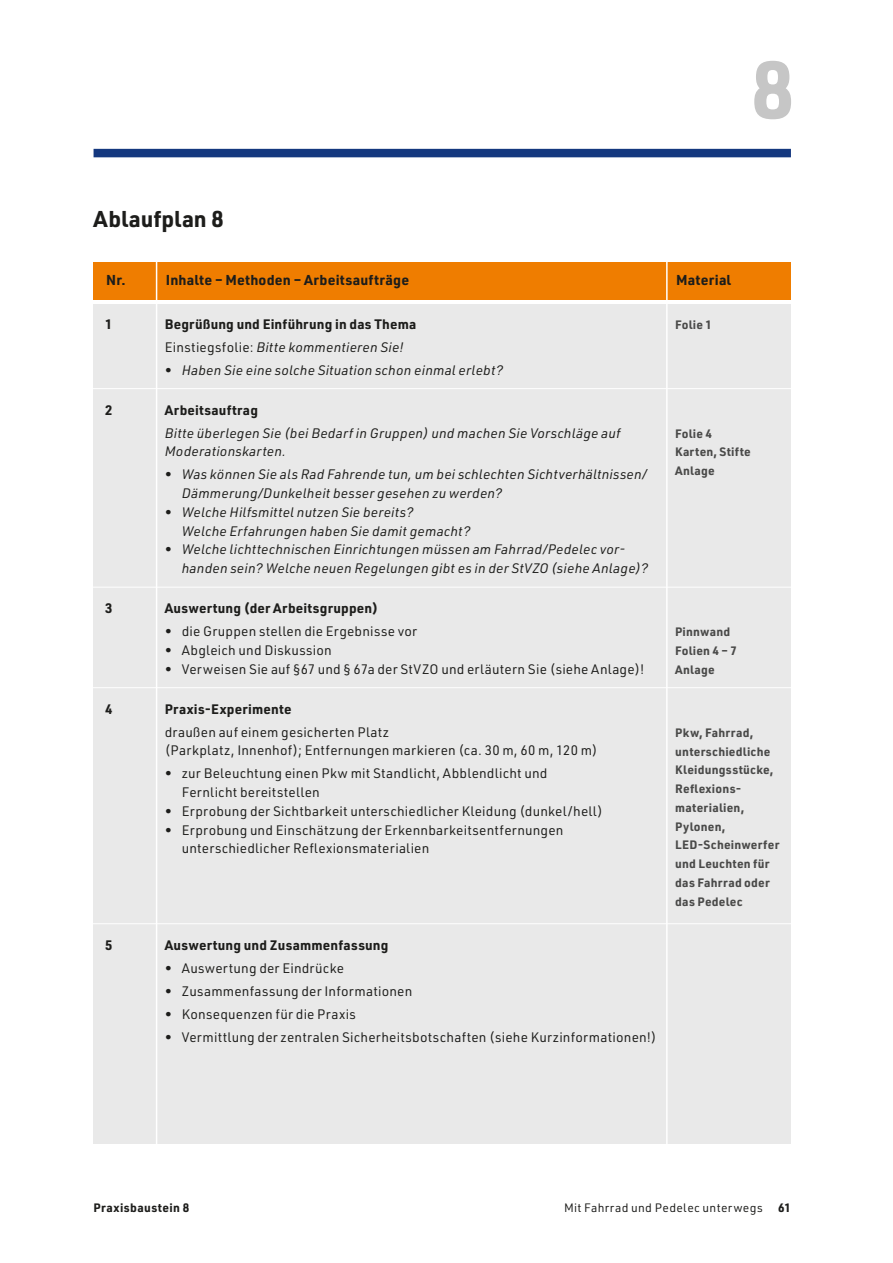
<style>
.page{position:relative;width:893px;height:1263px;background:#fff}
.page>*{position:absolute;margin:0;border:0;box-sizing:border-box;transform-origin:0 0}
.Überschrift{font:700 79.5px "URWDIN";color:#c6c6c6}
.Baustein_kleine_Über{font:700 22.5px "URWDIN";color:#1d1d1b}
.Ablaufplan{font:700 14.1px "URWDIN";letter-spacing:.015em;color:#1d1d1b}
.Ablaufplan-2{font:13.5px/18.8px "URWDIN";letter-spacing:.015em;color:#1d1d1b}
.Ablaufplan-3{font:italic 13.5px/18.8px "URWDIN";letter-spacing:.015em;color:#1d1d1b}
.Ablaufplan_erste_Zei{font:700 13.5px "URWDIN";letter-spacing:.015em;color:#1d1d1b}
.Ablaufplan-4{font:700 12px/18.8px "URWDIN";letter-spacing:.015em;color:#4a4a49}
.t1{font:12px "URWDIN";letter-spacing:.03em;color:#1d1d1b}
.t2{font:700 12px "URWDIN";letter-spacing:.035em;color:#1d1d1b}
.Ablaufplan_erste_Zei-2{font:700 12px "URWDIN";letter-spacing:.015em;color:#4a4a49}
.s1{font-style:normal}
</style>
<div class="page">
<div style="left:94px;top:149px;width:697px;height:8px;background:#14387f"></div>
<div style="left:94px;top:263px;width:697px;height:37px;background:#ef7d00"></div>
<div style="left:94px;top:304px;width:697px;height:840px;background:#e9e9e9"></div>
<hr style="left:156px;top:256px;width:1px;height:925px;background:#fff">
<hr style="left:666px;top:256px;width:2px;height:925px;background:#fff">
<hr style="left:88px;top:388px;width:707px;height:1px;background:#fff">
<hr style="left:88px;top:587px;width:707px;height:1px;background:#fff">
<hr style="left:88px;top:687px;width:707px;height:1px;background:#fff">
<hr style="left:88px;top:923px;width:707px;height:1px;background:#fff">
<p class="Überschrift" style="left:751px;top:35px;width:44px">8</p>
<p class="Baustein_kleine_Über" style="left:94px;top:203px;width:131px">Ablaufplan 8</p>
<p class="Ablaufplan" style="left:106px;top:270px;width:21px">Nr.</p>
<p class="Ablaufplan" style="left:166px;top:270px;width:245px">Inhalte – Methoden – Arbeitsaufträge</p>
<p class="Ablaufplan" style="left:676px;top:270px;width:56px">Material</p>
<p class="Ablaufplan_erste_Zei" style="left:105px;top:314px;width:9px">1</p>
<p class="Ablaufplan_erste_Zei" style="left:165px;top:314px;width:253px">Begrüßung und Einführung in das Thema</p>
<p class="Ablaufplan_erste_Zei-2" style="left:675px;top:316px;width:38px">Folie 1</p>
<p class="Ablaufplan-3" style="left:165px;top:337px;width:240px"><span class="s1">Einstiegsfolie:</span> Bitte kommentieren Sie!</p>
<p class="Ablaufplan-3" style="left:165px;top:360px;width:340px">• Haben Sie eine solche Situation schon einmal erlebt?</p>
<p class="Ablaufplan_erste_Zei" style="left:105px;top:400px;width:9px">2</p>
<p class="Ablaufplan_erste_Zei" style="left:165px;top:400px;width:95px">Arbeitsauftrag</p>
<p class="Ablaufplan-3" style="left:165px;top:423px;width:457px">Bitte überlegen Sie (bei Bedarf in Gruppen) und machen Sie Vorschläge auf</p>
<p class="Ablaufplan-4" style="left:675px;top:423px;width:38px">Folie 4</p>
<p class="Ablaufplan-3" style="left:165px;top:442px;width:123px">Moderationskarten.</p>
<p class="Ablaufplan-4" style="left:675px;top:442px;width:77px">Karten, Stifte</p>
<p class="Ablaufplan-3" style="left:165px;top:465px;width:484px">• Was können Sie als Rad Fahrende tun, um bei schlechten Sichtverhältnissen/</p>
<p class="Ablaufplan-4" style="left:675px;top:461px;width:41px">Anlage</p>
<p class="Ablaufplan-3" style="left:182px;top:483px;width:322px">Dämmerung/Dunkelheit besser gesehen zu werden?</p>
<p class="Ablaufplan-3" style="left:182px;top:502px;width:290px;text-indent:-17px">• Welche Hilfsmittel nutzen Sie bereits?<br>Welche Erfahrungen haben Sie damit gemacht?</p>
<p class="Ablaufplan-3" style="left:182px;top:540px;width:468px;text-indent:-17px">• Welche lichttechnischen Einrichtungen müssen am Fahrrad/Pedelec vor&shy;handen sein? Welche neuen Regelungen gibt es in der StVZO (siehe Anlage)?</p>
<p class="Ablaufplan_erste_Zei" style="left:105px;top:599px;width:9px">3</p>
<p class="Ablaufplan_erste_Zei" style="left:165px;top:599px;width:215px">Auswertung (der Arbeitsgruppen)</p>
<p class="Ablaufplan-2" style="left:165px;top:621px;width:254px">• die Gruppen stellen die Ergebnisse vor</p>
<p class="Ablaufplan-4" style="left:675px;top:622px;width:57px">Pinnwand</p>
<p class="Ablaufplan-2" style="left:165px;top:640px;width:169px">• Abgleich und Diskussion</p>
<p class="Ablaufplan-4" style="left:675px;top:641px;width:63px">Folien 4 – 7</p>
<p class="Ablaufplan-2" style="left:165px;top:659px;width:481px">• Verweisen Sie auf §67 und § 67a der StVZO und erläutern Sie (siehe Anlage)!</p>
<p class="Ablaufplan-4" style="left:675px;top:659px;width:41px">Anlage</p>
<p class="Ablaufplan_erste_Zei" style="left:105px;top:699px;width:9px">4</p>
<p class="Ablaufplan_erste_Zei" style="left:165px;top:699px;width:128px">Praxis-Experimente</p>
<p class="Ablaufplan-2" style="left:165px;top:722px;width:434px">draußen auf einem gesicherten Platz<br>(Parkplatz, Innenhof); Entfernungen markieren (ca. 30 m, 60 m, 120 m)</p>
<p class="Ablaufplan-2" style="left:182px;top:764px;width:367px;text-indent:-17px">• zur Beleuchtung einen Pkw mit Standlicht, Abblendlicht und<br>Fernlicht bereitstellen</p>
<p class="Ablaufplan-2" style="left:165px;top:801px;width:440px">• Erprobung der Sichtbarkeit unterschiedlicher Kleidung (dunkel/hell)</p>
<p class="Ablaufplan-2" style="left:182px;top:820px;width:383px;text-indent:-17px">• Erprobung und Einschätzung der Erkennbarkeitsentfernungen unterschiedlicher Reflexionsmaterialien</p>
<p class="Ablaufplan-4" style="left:675px;top:723px;width:80px">Pkw, Fahrrad,</p>
<p class="Ablaufplan-4" style="left:675px;top:741px;width:97px">unterschiedliche</p>
<p class="Ablaufplan-4" style="left:675px;top:760px;width:100px">Kleidungsstücke,</p>
<p class="Ablaufplan-4" style="left:675px;top:779px;width:68px">Reflexions-</p>
<p class="Ablaufplan-4" style="left:675px;top:798px;width:70px">materialien,</p>
<p class="Ablaufplan-4" style="left:675px;top:816px;width:52px">Pylonen,</p>
<p class="Ablaufplan-4" style="left:675px;top:835px;width:106px">LED-Scheinwerfer und Leuchten für das Fahrrad oder das Pedelec</p>
<p class="Ablaufplan_erste_Zei" style="left:105px;top:935px;width:9px">5</p>
<p class="Ablaufplan_erste_Zei" style="left:165px;top:935px;width:225px">Auswertung und Zusammenfassung</p>
<p class="Ablaufplan-2" style="left:165px;top:958px;width:181px">• Auswertung der Eindrücke</p>
<p class="Ablaufplan-2" style="left:165px;top:981px;width:249px">• Zusammenfassung der Informationen</p>
<p class="Ablaufplan-2" style="left:165px;top:1004px;width:193px">• Konsequenzen für die Praxis</p>
<p class="Ablaufplan-2" style="left:165px;top:1027px;width:493px">• Vermittlung der zentralen Sicherheitsbotschaften (siehe Kurzinformationen!)</p>
<p class="t2" style="left:94px;top:1199px;width:97px">Praxisbaustein 8</p>
<p class="t1" style="left:564px;top:1200px;width:200px">Mit Fahrrad und Pedelec unterwegs</p>
<p class="t2" style="left:778px;top:1199px;width:14px">61</p>
</div>
